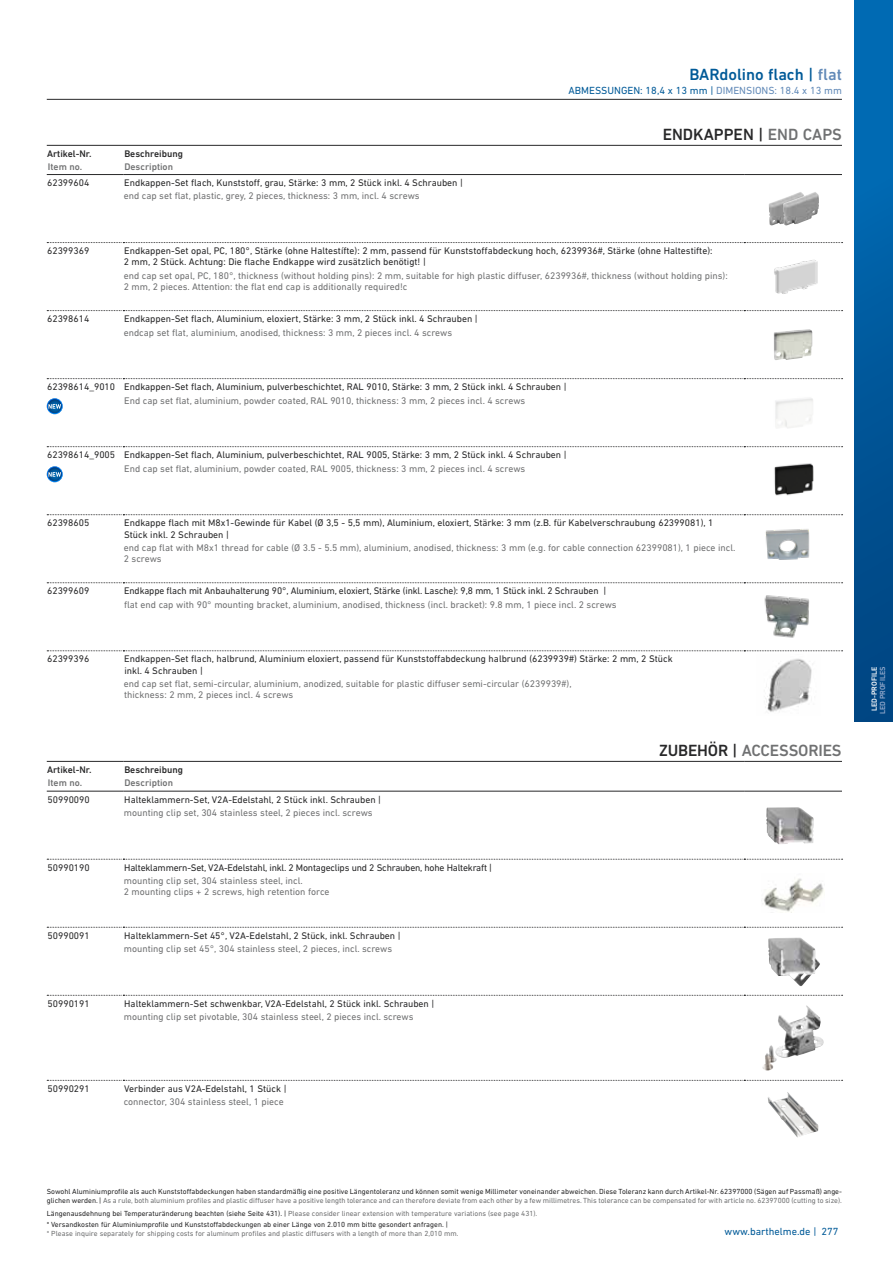
<style>
.page{position:relative;width:893px;height:1263px;background:#fff}
.page>*{position:absolute;margin:0;border:0;box-sizing:border-box;transform-origin:0 0}
.t1{font:500 16.5px "DIN Next LT Pro";letter-spacing:-.01em;color:#707172}
.t2{font:500 16.5px "DIN Next LT Pro";color:#005a98}
.t3{font:500 16.5px "DIN Next LT Pro";color:#282829}
.t4{font:10.5px "DIN Next LT Pro";color:#005a98}
.t5{font:9.75px/11.2px "DIN Next LT Pro";color:#282829}
.t6{font:9.75px/11.2px "DIN Next LT Pro";color:#707172}
.t7{font:9.75px "DIN Next LT Pro";letter-spacing:-.02em;color:#282829}
.t8{font:500 9.75px "DIN Next LT Pro";color:#282829}
.t9{font:500 9.75px "DIN Next LT Pro";color:#707172}
.t10{font:7.5px/11.1px "DIN Next LT Pro";color:#282829}
.t11{font:7.5px "DIN Next LT Pro";color:#707172}
.t12{font:500 7.5px "DIN Next LT Pro";color:#fff}
.t13{font:500 7.5px "DIN Next LT Pro";color:#97abcd}
.s1{color:#628ab8}
.s2{color:#707172}
.s3{color:#282829}
</style>
<div class="page">
<hr style="left:47px;top:174px;width:76px;height:1px;background:#282829">
<hr style="left:123px;top:174px;width:621px;height:1px;background:#282829">
<svg style="left:47px;top:1080px;width:796px;height:1px"></svg>
<svg style="left:47px;top:242px;width:796px;height:1px"></svg>
<svg style="left:47px;top:310px;width:796px;height:1px"></svg>
<svg style="left:47px;top:378px;width:796px;height:1px"></svg>
<svg style="left:47px;top:446px;width:796px;height:1px"></svg>
<svg style="left:47px;top:514px;width:796px;height:1px"></svg>
<svg style="left:47px;top:582px;width:796px;height:1px"></svg>
<hr style="left:744px;top:174px;width:98px;height:1px;background:#282829">
<svg style="left:47px;top:859px;width:796px;height:1px"></svg>
<svg style="left:47px;top:927px;width:796px;height:1px"></svg>
<svg style="left:47px;top:995px;width:796px;height:1px"></svg>
<svg style="left:47px;top:650px;width:796px;height:1px"></svg>
<hr style="left:47px;top:761px;width:76px;height:1px;background:#282829">
<hr style="left:123px;top:761px;width:621px;height:1px;background:#282829">
<hr style="left:744px;top:761px;width:98px;height:1px;background:#282829">
<hr style="left:47px;top:791px;width:76px;height:1px;background:#282829">
<hr style="left:123px;top:791px;width:621px;height:1px;background:#282829">
<hr style="left:744px;top:791px;width:98px;height:1px;background:#282829">
<img style="left:769px;top:198px;width:14px;height:28px">
<img style="left:783px;top:192px;width:36px;height:34px">
<img style="left:774px;top:260px;width:44px;height:34px">
<img style="left:774px;top:329px;width:38px;height:31px">
<svg style="left:47px;top:398px;width:16px;height:16px"></svg>
<div style="left:47px;top:399px;width:15px;height:15px;border:1px solid #fff;border-radius:50%"></div>
<svg style="left:48px;top:399px;width:14px;height:14px"></svg>
<svg style="left:48px;top:404px;width:13px;height:5px"></svg>
<svg style="left:47px;top:466px;width:16px;height:16px"></svg>
<div style="left:47px;top:467px;width:15px;height:15px;border:1px solid #fff;border-radius:50%"></div>
<svg style="left:48px;top:467px;width:14px;height:14px"></svg>
<svg style="left:48px;top:472px;width:13px;height:5px"></svg>
<img style="left:765px;top:529px;width:45px;height:31px">
<img style="left:764px;top:595px;width:46px;height:43px">
<img style="left:765px;top:658px;width:47px;height:54px">
<img style="left:766px;top:807px;width:48px;height:37px">
<img style="left:761px;top:878px;width:63px;height:35px">
<img style="left:768px;top:937px;width:52px;height:50px">
<img style="left:765px;top:1005px;width:59px;height:55px">
<img style="left:768px;top:1092px;width:50px;height:45px">
<hr style="left:47px;top:145px;width:795px;height:1px;background:#282829">
<hr style="left:47px;top:99px;width:795px;height:1px;background:#282829">
<img style="left:775px;top:398px;width:38px;height:30px">
<img style="left:774px;top:463px;width:40px;height:33px">
<div style="left:855px;top:0;width:38px;height:722px;background:linear-gradient(to bottom,#0070bb,#00437f)"></div>
<h1 class="t2" style="left:689px;top:65px;width:154px">BARdolino flach | <span class="s1">flat</span></h1>
<p class="t4" style="left:568px;top:84px;width:275px">ABMESSUNGEN: 18,4 x 13 mm | <span class="s1">DIMENSIONS: 18.4 x 13 mm</span></p>
<p class="t8" style="left:47px;top:148px;width:46px">Artikel-Nr.</p>
<p class="t9" style="left:48px;top:161px;width:36px">Item no.</p>
<p class="t8" style="left:124px;top:148px;width:60px">Beschreibung</p>
<p class="t9" style="left:124px;top:161px;width:50px">Description</p>
<p class="t5" style="left:47px;top:177px;width:44px">62399604</p>
<p class="t5" style="left:124px;top:177px;width:340px">Endkappen-Set flach, Kunststoff, grau, Stärke: 3 mm, 2 Stück inkl. 4 Schrauben |</p>
<p class="t6" style="left:124px;top:190px;width:297px">end cap set flat, plastic, grey, 2 pieces, thickness: 3 mm, incl. 4 screws</p>
<h1 class="t3" style="left:663px;top:125px;width:181px">ENDKAPPEN | <span class="s2">END CAPS</span></h1>
<p class="t5" style="left:47px;top:245px;width:44px">62399369</p>
<p class="t5" style="left:124px;top:245px;width:590px">Endkappen-Set opal, PC, 180°, Stärke (ohne Haltestífte): 2 mm, passend für Kunststoffabdeckung hoch, 6239936#, Stärke (ohne Haltestifte):<br>2 mm, 2 Stück. Achtung: Die flache Endkappe wird zusätzlich benötigt! |</p>
<p class="t6" style="left:124px;top:270px;width:605px">end cap set opal, PC, 180°, thickness (without holding pins): 2 mm, suitable for high plastic diffuser, 6239936#, thickness (without holding pins):<br>2 mm, 2 pieces. Attention: the flat end cap is additionally required!c</p>
<p class="t5" style="left:47px;top:313px;width:44px">62398614</p>
<p class="t5" style="left:124px;top:313px;width:355px">Endkappen-Set flach, Aluminium, eloxiert, Stärke: 3 mm, 2 Stück inkl. 4 Schrauben |</p>
<p class="t6" style="left:124px;top:326px;width:330px">endcap set flat, aluminium, anodised, thickness: 3 mm, 2 pieces incl. 4 screws</p>
<p class="t5" style="left:47px;top:381px;width:521px">62398614_9010 Endkappen-Set flach, Aluminium, pulverbeschichtet, RAL 9010, Stärke: 3 mm, 2 Stück inkl. 4 Schrauben |</p>
<p class="t6" style="left:124px;top:394px;width:403px">End cap set flat, aluminium, powder coated, RAL 9010, thickness: 3 mm, 2 pieces incl. 4 screws</p>
<p class="t5" style="left:47px;top:449px;width:521px">62398614_9005 Endkappen-Set flach, Aluminium, pulverbeschichtet, RAL 9005, Stärke: 3 mm, 2 Stück inkl. 4 Schrauben |</p>
<p class="t6" style="left:124px;top:463px;width:403px">End cap set flat, aluminium, powder coated, RAL 9005, thickness: 3 mm, 2 pieces incl. 4 screws</p>
<p class="t5" style="left:47px;top:517px;width:44px">62398605</p>
<p class="t5" style="left:124px;top:517px;width:591px">Endkappe flach mit M8x1-Gewinde für Kabel (Ø 3,5 - 5,5 mm), Aluminium, eloxiert, Stärke: 3 mm (z.B. für Kabelverschraubung 62399081), 1<br>Stück inkl. 2 Schrauben |</p>
<p class="t6" style="left:124px;top:542px;width:613px">end cap flat with M8x1 thread for cable (Ø 3.5 - 5.5 mm), aluminium, anodised, thickness: 3 mm (e.g. for cable connection 62399081), 1 piece incl.<br>2 screws</p>
<p class="t5" style="left:47px;top:585px;width:44px">62399609</p>
<p class="t5" style="left:124px;top:585px;width:483px">Endkappe flach mit Anbauhalterung 90°, Aluminium, eloxiert, Stärke (inkl. Lasche): 9,8 mm, 1 Stück inkl. 2 Schrauben |</p>
<p class="t6" style="left:124px;top:599px;width:494px">flat end cap with 90° mounting bracket, aluminium, anodised, thickness (incl. bracket): 9.8 mm, 1 piece incl. 2 screws</p>
<p class="t5" style="left:47px;top:653px;width:44px">62399396</p>
<p class="t5" style="left:124px;top:653px;width:550px">Endkappen-Set flach, halbrund, Aluminium eloxiert, passend für Kunststoffabdeckung halbrund (6239939#) Stärke: 2 mm, 2 Stück inkl. 4 Schrauben |</p>
<p class="t6" style="left:124px;top:678px;width:449px">end cap set flat, semi-circular, aluminium, anodized, suitable for plastic diffuser semi-circular (6239939#), thickness: 2 mm, 2 pieces incl. 4 screws</p>
<p class="t8" style="left:47px;top:764px;width:46px">Artikel-Nr.</p>
<p class="t9" style="left:48px;top:777px;width:36px">Item no.</p>
<p class="t8" style="left:124px;top:764px;width:60px">Beschreibung</p>
<p class="t9" style="left:124px;top:777px;width:50px">Description</p>
<p class="t5" style="left:48px;top:794px;width:44px">50990090</p>
<p class="t5" style="left:124px;top:794px;width:258px">Halteklammern-Set, V2A-Edelstahl, 2 Stück inkl. Schrauben |</p>
<p class="t6" style="left:124px;top:807px;width:250px">mounting clip set, 304 stainless steel, 2 pieces incl. screws</p>
<p class="t5" style="left:48px;top:862px;width:44px">50990190</p>
<p class="t7" style="left:124px;top:862px;width:369px">Halteklammern-Set, V2A-Edelstahl, inkl. 2 Montageclips und 2 Schrauben, hohe Haltekraft |</p>
<p class="t6" style="left:124px;top:875px;width:207px">mounting clip set, 304 stainless steel, incl.<br>2 mounting clips + 2 screws, high retention force</p>
<p class="t5" style="left:48px;top:930px;width:44px">50990091</p>
<p class="t5" style="left:124px;top:930px;width:278px">Halteklammern-Set 45°, V2A-Edelstahl, 2 Stück, inkl. Schrauben |</p>
<p class="t6" style="left:124px;top:943px;width:270px">mounting clip set 45°, 304 stainless steel, 2 pieces, incl. screws</p>
<p class="t5" style="left:48px;top:998px;width:44px">50990191</p>
<p class="t5" style="left:124px;top:998px;width:312px">Halteklammern-Set schwenkbar, V2A-Edelstahl, 2 Stück inkl. Schrauben |</p>
<p class="t6" style="left:124px;top:1011px;width:291px">mounting clip set pivotable, 304 stainless steel, 2 pieces incl. screws</p>
<p class="t5" style="left:48px;top:1083px;width:44px">50990291</p>
<p class="t5" style="left:124px;top:1083px;width:164px">Verbinder aus V2A-Edelstahl, 1 Stück |</p>
<p class="t6" style="left:124px;top:1096px;width:161px">connector, 304 stainless steel, 1 piece</p>
<h1 class="t1" style="left:659px;top:741px;width:184px"><span class="s3">ZUBEHÖR |</span> ACCESSORIES</h1>
<p class="t12" style="left:870px;top:711px;width:46px;rotate:-90deg">LED-PROFILE</p>
<p class="t13" style="left:878px;top:714px;width:49px;rotate:-90deg">LED PROFILES</p>
<p class="t10" style="left:47px;top:1187px;width:797px;line-height:9px">Sowohl Aluminiumprofile als auch Kunststoffabdeckungen haben standardmäßig eine positive Längentoleranz und können somit wenige Millimeter voneinander abweichen. Diese Toleranz kann durch Artikel-Nr. 62397000 (Sägen auf Passmaß) ange&shy;glichen werden. | <span class="s2">As a rule, both aluminium profiles and plastic diffuser have a positive length tolerance and can therefore deviate from each other by a few millimetres. This tolerance can be compensated for with article no. 62397000 (cutting to size).</span></p>
<p class="t4" style="left:725px;top:1225px;width:115px">www.barthelme.de | 277</p>
<p class="t10" style="left:47px;top:1207px;width:492px">Längenausdehnung bei Temperaturänderung beachten (siehe Seite 431). | <span class="s2">Please consider linear extension with temperature variations (see page 431). </span>* Versandkosten für Aluminiumprofile und Kunststoffabdeckungen ab einer Länge von 2.010 mm bitte gesondert anfragen. |</p>
<p class="t11" style="left:47px;top:1229px;width:413px">* Please inquire separately for shipping costs for aluminum profiles and plastic diffusers with a length of more than 2,010 mm.</p>
</div>
